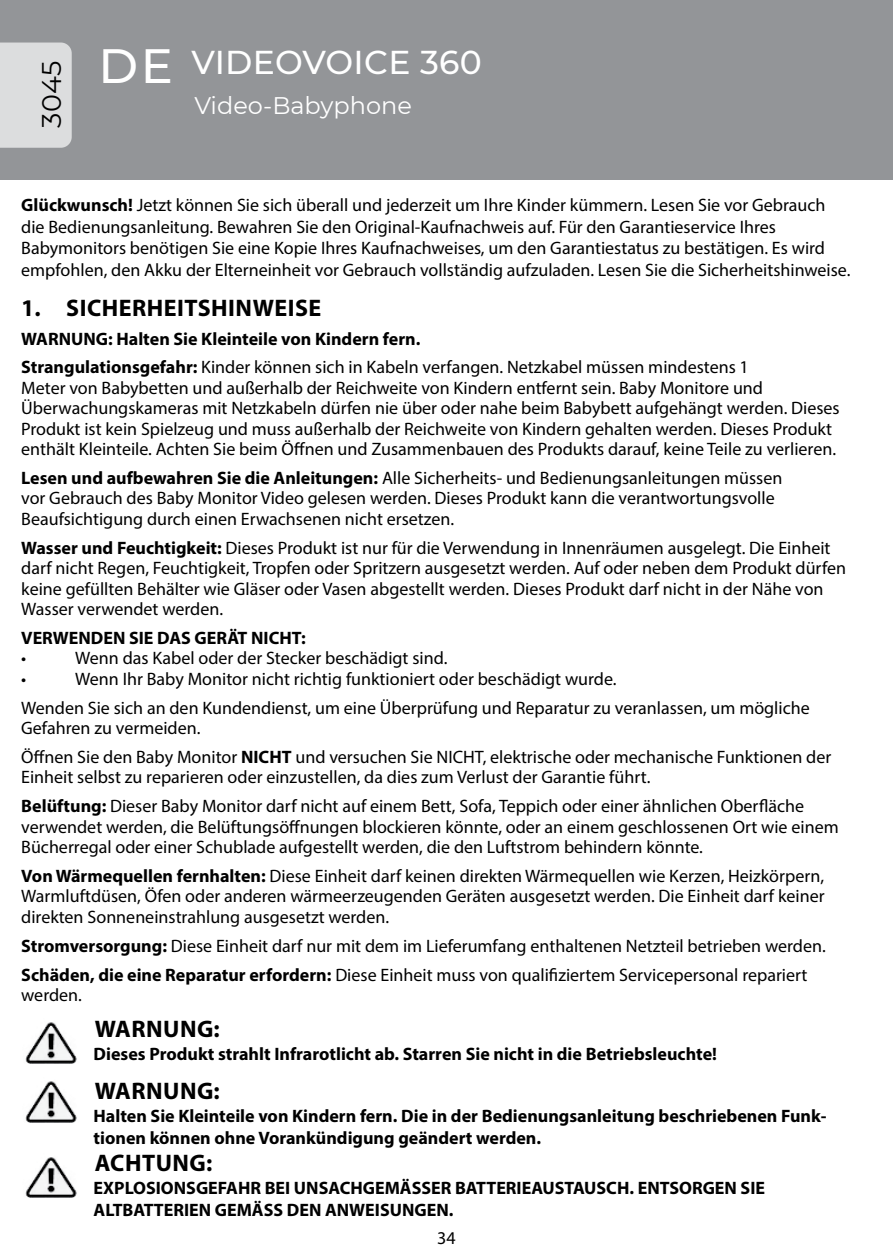
<style>
.page{position:relative;width:893px;height:1259px;background:#fff}
.page>*{position:absolute;margin:0;border:0;box-sizing:border-box;transform-origin:0 0}
.t1{font:500 48px "Montserrat";color:#fff}
.t2{font:500 33px "Montserrat";letter-spacing:.01em;color:#fff}
.t3{font:27px "Montserrat";color:#000}
.t4{font:700 24px "Myriad Pro";letter-spacing:.02em;color:#000}
.t5{font:24px "Montserrat";color:#fff}
.t6{font:18px/20.4px "Myriad Pro";color:#000}
.t7{font:700 18px/21.6px "Myriad Pro";color:#000}
.s1{font-weight:700}
.s2{font-weight:400}
</style>
<div class="page">
<div style="left:0;top:0;width:893px;height:179px;background:#939598"></div>
<div style="left:0;top:43px;width:72px;height:105px;background:#dcddde"></div>
<img style="left:25px;top:1022px;width:52px;height:41px">
<img style="left:25px;top:1081px;width:52px;height:41px">
<img style="left:25px;top:1157px;width:52px;height:41px">
<h3 class="t3" style="left:33px;top:128px;width:68px;rotate:-90deg">3045</h3>
<h1 class="t1" style="left:99px;top:32px;width:76px">DE</h1>
<h2 class="t2" style="left:191px;top:40px;width:292px">VIDEOVOICE 360</h2>
<h3 class="t5" style="left:194px;top:89px;width:219px">Video-Babyphone</h3>
<p class="t6" style="left:21px;top:194px;width:831px;line-height:21.6px"><span class="s1">Glückwunsch!</span> Jetzt können Sie sich überall und jederzeit um Ihre Kinder kümmern. Lesen Sie vor Gebrauch die Bedienungsanleitung. Bewahren Sie den Original-Kaufnachweis auf. Für den Garantieservice Ihres Babymonitors benötigen Sie eine Kopie Ihres Kaufnachweises, um den Garantiestatus zu bestätigen. Es wird empfohlen, den Akku der Elterneinheit vor Gebrauch vollständig aufzuladen. Lesen Sie die Sicherheitshinweise.</p>
<h3 class="t4" style="left:21px;top:292px;width:302px">1. SICHERHEITSHINWEISE</h3>
<p class="t7" style="left:21px;top:323px;width:729px;line-height:28.8px">WARNUNG: Halten Sie Kleinteile von Kindern fern.<br>Strangulationsgefahr: <span class="s2">Kinder können sich in Kabeln verfangen. Netzkabel müssen mindestens 1</span></p>
<p class="t6" style="left:21px;top:377px;width:820px">Meter von Babybetten und außerhalb der Reichweite von Kindern entfernt sein. Baby Monitore und Überwachungskameras mit Netzkabeln dürfen nie über oder nahe beim Babybett aufgehängt werden. Dieses Produkt ist kein Spielzeug und muss außerhalb der Reichweite von Kindern gehalten werden. Dieses Produkt enthält Kleinteile. Achten Sie beim Öffnen und Zusammenbauen des Produkts darauf, keine Teile zu verlieren.</p>
<p class="t6" style="left:21px;top:467px;width:763px"><span class="s1">Lesen und aufbewahren Sie die Anleitungen:</span> Alle Sicherheits- und Bedienungsanleitungen müssen vor Gebrauch des Baby Monitor Video gelesen werden. Dieses Produkt kann die verantwortungsvolle<br>Beaufsichtigung durch einen Erwachsenen nicht ersetzen.</p>
<p class="t6" style="left:21px;top:537px;width:826px"><span class="s1">Wasser und Feuchtigkeit:</span> Dieses Produkt ist nur für die Verwendung in Innenräumen ausgelegt. Die Einheit darf nicht Regen, Feuchtigkeit, Tropfen oder Spritzern ausgesetzt werden. Auf oder neben dem Produkt dürfen keine gefüllten Behälter wie Gläser oder Vasen abgestellt werden. Dieses Produkt darf nicht in der Nähe von Wasser verwendet werden.</p>
<p class="t7" style="left:21px;top:626px;width:286px">VERWENDEN SIE DAS GERÄT NICHT:</p>
<p class="t6" style="left:21px;top:647px;width:7px">•</p>
<p class="t6" style="left:75px;top:647px;width:374px">Wenn das Kabel oder der Stecker beschädigt sind.</p>
<p class="t6" style="left:21px;top:668px;width:7px">•</p>
<p class="t6" style="left:21px;top:664px;width:790px;line-height:28.8px;text-indent:54px">Wenn Ihr Baby Monitor nicht richtig funktioniert oder beschädigt wurde.<br>Wenden Sie sich an den Kundendienst, um eine Überprüfung und Reparatur zu veranlassen, um mögliche</p>
<p class="t6" style="left:21px;top:713px;width:812px;line-height:28.8px">Gefahren zu vermeiden.<br>Öffnen Sie den Baby Monitor <span class="s1">NICHT</span> und versuchen Sie NICHT, elektrische oder mechanische Funktionen der</p>
<p class="t6" style="left:21px;top:762px;width:784px;line-height:28.8px">Einheit selbst zu reparieren oder einzustellen, da dies zum Verlust der Garantie führt.<br><span class="s1">Belüftung:</span> Dieser Baby Monitor darf nicht auf einem Bett, Sofa, Teppich oder einer ähnlichen Oberfläche</p>
<p class="t6" style="left:21px;top:816px;width:819px">verwendet werden, die Belüftungsöffnungen blockieren könnte, oder an einem geschlossenen Ort wie einem<br>Bücherregal oder einer Schublade aufgestellt werden, die den Luftstrom behindern könnte.</p>
<p class="t6" style="left:21px;top:865px;width:805px;text-align:justify"><span class="s1">Von Wärmequellen fernhalten:</span> Diese Einheit darf keinen direkten Wärmequellen wie Kerzen, Heizkörpern, Warmluftdüsen, Öfen oder anderen wärmeerzeugenden Geräten ausgesetzt werden. Die Einheit darf keiner direkten Sonneneinstrahlung ausgesetzt werden.</p>
<p class="t6" style="left:21px;top:931px;width:806px;line-height:28.8px"><span class="s1">Stromversorgung:</span> Diese Einheit darf nur mit dem im Lieferumfang enthaltenen Netzteil betrieben werden.<br><span class="s1">Schäden, die eine Reparatur erfordern:</span> Diese Einheit muss von qualifiziertem Servicepersonal repariert</p>
<p class="t6" style="left:21px;top:984px;width:62px">werden.</p>
<h3 class="t4" style="left:95px;top:1013px;width:127px">WARNUNG:</h3>
<p class="t7" style="left:94px;top:1042px;width:625px">Dieses Produkt strahlt Infrarotlicht ab. Starren Sie nicht in die Betriebsleuchte!</p>
<h3 class="t4" style="left:95px;top:1075px;width:127px">WARNUNG:</h3>
<p class="t7" style="left:94px;top:1105px;width:735px">Halten Sie Kleinteile von Kindern fern. Die in der Bedienungsanleitung beschriebenen Funk&shy;tionen können ohne Vorankündigung geändert werden.</p>
<p class="t7" style="left:94px;top:1176px;width:673px">EXPLOSIONSGEFAHR BEI UNSACHGEMÄSSER BATTERIEAUSTAUSCH. ENTSORGEN SIE<br>ALTBATTERIEN GEMÄSS DEN ANWEISUNGEN.</p>
<h3 class="t4" style="left:95px;top:1147px;width:119px">ACHTUNG:</h3>
<p class="t6" style="left:437px;top:1228px;width:20px">34</p>
</div>
